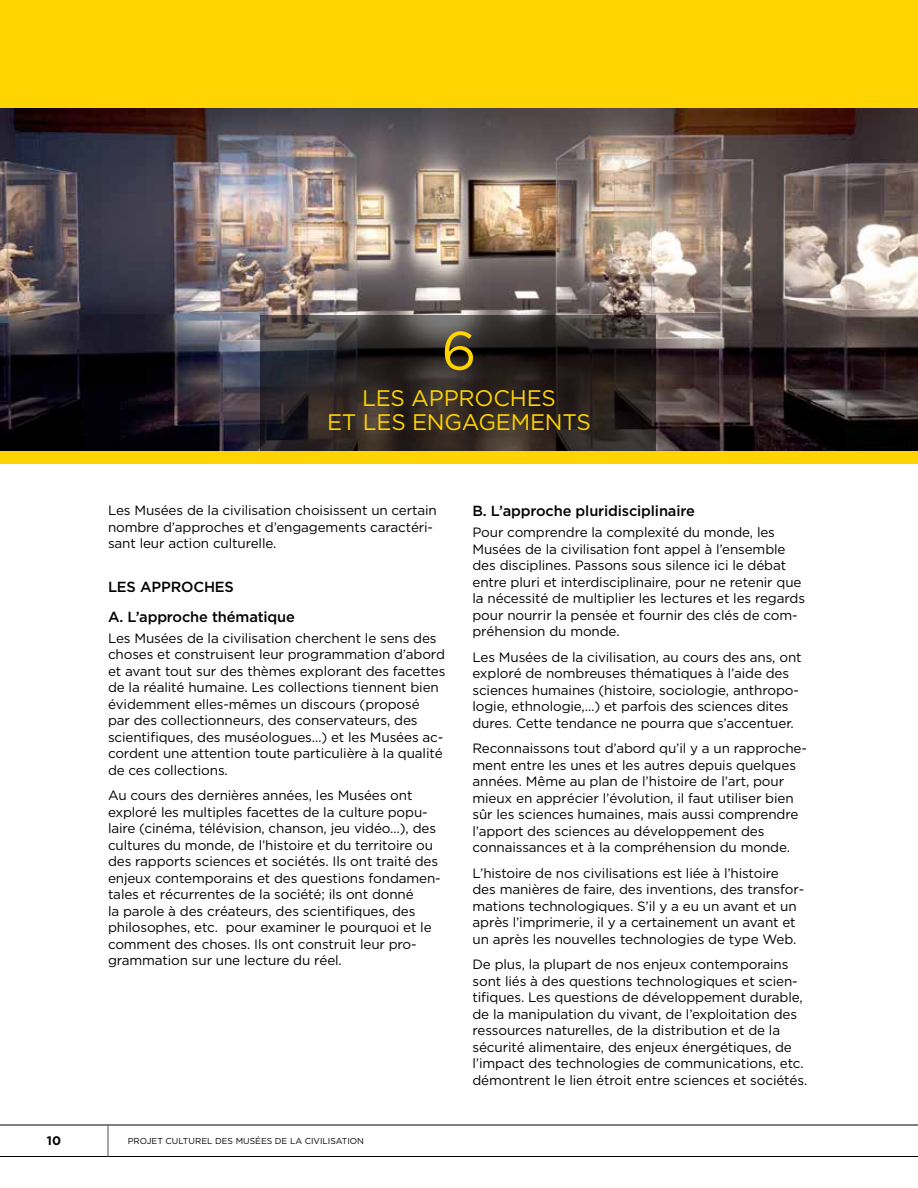
<style>
.page{position:relative;width:918px;height:1188px;background:#fff}
.page>*{position:absolute;margin:0;border:0;box-sizing:border-box;transform-origin:0 0}
.t1{font:54px "Gotham";color:#ffd400}
.t2{font:22.5px/23.2px "Gotham";letter-spacing:-.01em;color:#ffd400;text-align:center}
.t3{font:500 14.7px/30px "Gotham";letter-spacing:-.01em;color:#000}
.t4{font:13.5px/16.5px "Gotham";letter-spacing:-.01em;color:#000}
.t5{font:700 12.3px "Gotham";color:#000}
.t6{font:8.7px "Gotham";color:#000}
</style>
<div class="page">
<hr style="left:0;top:1125px;width:918px;height:1px;background:#000">
<hr style="left:0;top:1156px;width:918px;height:1px;background:#000">
<hr style="left:108px;top:1125px;width:1px;height:32px;background:#4d4d4f">
<div style="left:0;top:0;width:918px;height:464px;background:#ffd400"></div>
<img style="left:0;top:109px;width:917px;height:342px">
<svg style="left:260px;top:315px;width:396px;height:136px;background:#302928"></svg>
<h1 class="t1" style="left:442px;top:321px;width:36px">6</h1>
<h2 class="t2" style="left:327px;top:386px;width:265px">LES APPROCHES<br>ET LES ENGAGEMENTS</h2>
<p class="t4" style="left:108px;top:502px;width:330px">Les Musées de la civilisation choisissent un certain nombre d’approches et d’engagements caractéri&shy;sant leur action culturelle.</p>
<p class="t3" style="left:108px;top:571px;width:189px">LES APPROCHES<br>A. L’approche thématique</p>
<p class="t4" style="left:108px;top:630px;width:339px">Les Musées de la civilisation cherchent le sens des choses et construisent leur programmation d’abord et avant tout sur des thèmes explorant des facettes de la réalité humaine. Les collections tiennent bien évidemment elles-mêmes un discours (proposé<br>par des collectionneurs, des conservateurs, des scientifiques, des muséologues…) et les Musées ac&shy;cordent une attention toute particulière à la qualité de ces collections.</p>
<p class="t4" style="left:108px;top:787px;width:334px">Au cours des dernières années, les Musées ont exploré les multiples facettes de la culture popu&shy;laire (cinéma, télévision, chanson, jeu vidéo…), des cultures du monde, de l’histoire et du territoire ou des rapports sciences et sociétés. Ils ont traité des enjeux contemporains et des questions fondamen&shy;tales et récurrentes de la société; ils ont donné<br>la parole à des créateurs, des scientifiques, des philosophes, etc. pour examiner le pourquoi et le comment des choses. Ils ont construit leur pro&shy;grammation sur une lecture du réel.</p>
<p class="t5" style="left:47px;top:1133px;width:16px">10</p>
<p class="t6" style="left:128px;top:1136px;width:238px">PROJET CULTUREL DES MUSÉES DE LA CIVILISATION</p>
<p class="t3" style="left:472px;top:496px;width:224px">B. L’approche pluridisciplinaire</p>
<p class="t4" style="left:472px;top:524px;width:334px">Pour comprendre la complexité du monde, les Musées de la civilisation font appel à l’ensemble des disciplines. Passons sous silence ici le débat entre pluri et interdisciplinaire, pour ne retenir que la nécessité de multiplier les lectures et les regards pour nourrir la pensée et fournir des clés de com&shy;préhension du monde.</p>
<p class="t4" style="left:472px;top:648px;width:331px">Les Musées de la civilisation, au cours des ans, ont exploré de nombreuses thématiques à l’aide des sciences humaines (histoire, sociologie, anthropo&shy;logie, ethnologie,…) et parfois des sciences dites dures. Cette tendance ne pourra que s’accentuer.</p>
<p class="t4" style="left:472px;top:740px;width:336px">Reconnaissons tout d’abord qu’il y a un rapproche&shy;ment entre les unes et les autres depuis quelques années. Même au plan de l’histoire de l’art, pour mieux en apprécier l’évolution, il faut utiliser bien sûr les sciences humaines, mais aussi comprendre l’apport des sciences au développement des connaissances et à la compréhension du monde.</p>
<p class="t4" style="left:472px;top:864px;width:333px">L’histoire de nos civilisations est liée à l’histoire des manières de faire, des inventions, des transfor&shy;mations technologiques. S’il y a eu un avant et un après l’imprimerie, il y a certainement un avant et un après les nouvelles technologies de type Web.</p>
<p class="t4" style="left:472px;top:956px;width:336px">De plus, la plupart de nos enjeux contemporains sont liés à des questions technologiques et scien&shy;tifiques. Les questions de développement durable, de la manipulation du vivant, de l’exploitation des ressources naturelles, de la distribution et de la sécurité alimentaire, des enjeux énergétiques, de l’impact des technologies de communications, etc. démontrent le lien étroit entre sciences et sociétés.</p>
</div>
